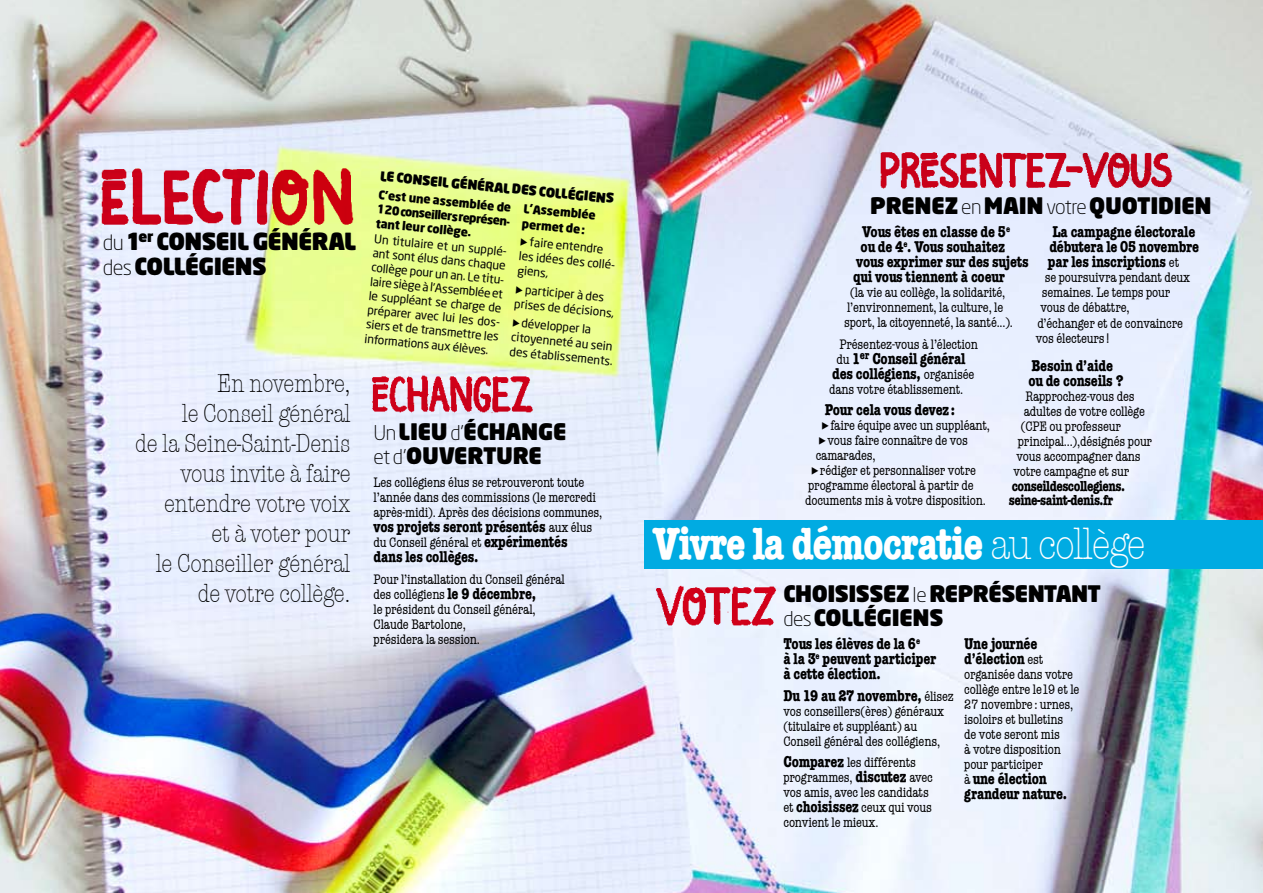
<style>
.page{position:relative;width:1263px;height:893px;background:#fff}
.page>*{position:absolute;margin:0;border:0;box-sizing:border-box;transform-origin:0 0}
.t1{font:700 condensed 46.5px "American Typewriter";letter-spacing:-.03em;color:#fff}
.t2{font:300 condensed 27px/30px "American Typewriter";letter-spacing:-.015em;color:#000;text-align:right}
.t3{font:900 23.4px/24.9px "Neo Sans";letter-spacing:-.02em;color:#000}
.t4{font:900 22.5px/24px "Neo Sans";letter-spacing:-.01em;color:#000}
.t5{font:700 condensed 16.2px/15px "American Typewriter";letter-spacing:-.015em;color:#000}
.t6{font:700 condensed 15px/13.5px "American Typewriter";letter-spacing:-.035em;color:#000}
.t7{font:condensed 14.25px/15px "American Typewriter";letter-spacing:-.015em;color:#000}
.t8{font:900 13.2px "Neo Sans";color:#000}
.t9{font:12px/14.2px "Neo Sans";color:#000}
.t10{font:900 12px/14.2px "Neo Sans";color:#000;text-align:justify}
.s1{font-weight:300;font-size:21px}
.s2{font-weight:300;font-size:20.25px}
.s3{font-weight:400;font-size:14.25px}
.s4{font-weight:700;font-size:16.2px}
.s5{font-weight:300;font-size:46.8px}
</style>
<div class="page">
<img style="left:0;top:0;width:1263px;height:893px">
<img style="left:372px;top:374px;width:164px;height:40px">
<img style="left:880px;top:152px;width:296px;height:38px">
<img style="left:85px;top:164px;width:277px;height:65px">
<div style="left:644px;top:520px;width:619px;height:49px;background:#00abe2"></div>
<img style="left:651px;top:585px;width:131px;height:42px">
<h3 class="t3" style="left:103px;top:228px;width:255px"><span class="s1">du</span> 1<sup>ER</sup> CONSEIL GÉNÉRAL <span class="s1">des</span> COLLÉGIENS</h3>
<h2 class="t2" style="left:135px;top:368px;width:217px">En novembre,<br>le Conseil général<br>de la Seine-Saint-Denis vous invite à faire entendre votre voix<br>et à voter pour<br>le Conseiller général de votre collège.</h2>
<p class="t8" style="left:381px;top:168px;width:236px;rotate:5deg">LE CONSEIL GÉNÉRAL DES COLLÉGIENS</p>
<p class="t10" style="left:524px;top:200px;width:74px;rotate:6deg">L’Assemblée</p>
<h3 class="t4" style="left:870px;top:193px;width:343px">PRENEZ <span class="s2">en</span> MAIN <span class="s2">votre</span> QUOTIDIEN</h3>
<p class="t10" style="left:523px;top:216px;width:65px;rotate:6deg">permet de:</p>
<p class="t9" style="left:521px;top:233px;width:100px;line-height:14.9px;rotate:6deg">◆ faire entendre les idées des collé&shy;giens,</p>
<p class="t9" style="left:517px;top:281px;width:102px;rotate:6deg">◆ participer à des prises de décisions,</p>
<p class="t9" style="left:513px;top:314px;width:105px;line-height:14.7px;rotate:6deg">◆développer la citoyenneté au sein des établissements.</p>
<p class="t10" style="left:379px;top:187px;width:135px;rotate:6deg">C’est une assemblée de 120 conseillers représen&shy;tant leur collège.</p>
<p class="t9" style="left:375px;top:231px;width:136px;text-align:justify;rotate:6deg">Un titulaire et un supplé&shy;ant sont élus dans chaque collège pour un an. Le titu&shy;laire siège à l’Assemblée et le suppléant se charge de préparer avec lui les dos&shy;siers et de transmettre les informations aux élèves.</p>
<p class="t5" style="left:862px;top:224px;width:149px">Vous êtes en classe de 5<sup>e</sup></p>
<p class="t5" style="left:861px;top:239px;width:146px">ou de 4<sup>e</sup>. Vous souhaitez</p>
<p class="t5" style="left:856px;top:254px;width:174px">vous exprimer sur des sujets</p>
<p class="t5" style="left:853px;top:269px;width:153px">qui vous tiennent à coeur</p>
<p class="t7" style="left:844px;top:285px;width:170px;text-align:center">(la vie au collège, la solidarité, l’environnement, la culture, le sport, la citoyenneté, la santé...).</p>
<p class="t7" style="left:840px;top:336px;width:140px">Présentez-vous à l’élection</p>
<p class="t5" style="left:832px;top:351px;width:144px"><span class="s3">du</span> 1<sup>er</sup> Conseil général des collégiens, <span class="s3">organisée</span></p>
<p class="t7" style="left:829px;top:381px;width:136px">dans votre établissement.</p>
<p class="t5" style="left:825px;top:402px;width:132px">Pour cela vous devez :</p>
<p class="t7" style="left:822px;top:418px;width:170px">◆faire équipe avec un suppléant,</p>
<p class="t7" style="left:816px;top:433px;width:154px">◆vous faire connaître de vos camarades,</p>
<p class="t7" style="left:805px;top:463px;width:182px;text-indent:6px">◆rédiger et personnaliser votre programme électoral à partir de documents mis à votre disposition.</p>
<p class="t5" style="left:1048px;top:224px;width:153px">La campagne électorale débutera le 05 novembre par les inscriptions <span class="s3">et</span></p>
<p class="t7" style="left:1045px;top:270px;width:147px">se poursuivra pendant deux</p>
<p class="t7" style="left:1042px;top:285px;width:130px">semaines. Le temps pour</p>
<p class="t7" style="left:1040px;top:300px;width:91px">vous de débattre,</p>
<p class="t7" style="left:1037px;top:315px;width:147px">d’échanger et de convaincre</p>
<p class="t7" style="left:1036px;top:330px;width:75px">vos électeurs !</p>
<p class="t5" style="left:1028px;top:358px;width:97px">Besoin d’aide ou de conseils ?</p>
<p class="t7" style="left:1025px;top:389px;width:111px">Rapprochez-vous des</p>
<p class="t7" style="left:1024px;top:404px;width:123px">adultes de votre collège</p>
<p class="t7" style="left:1021px;top:419px;width:102px">(CPE ou professeur</p>
<p class="t7" style="left:1018px;top:434px;width:136px">principal...),désignés pour</p>
<p class="t7" style="left:1016px;top:449px;width:126px">vous accompagner dans</p>
<p class="t7" style="left:1013px;top:464px;width:118px">votre campagne et sur</p>
<p class="t6" style="left:1009px;top:479px;width:118px">conseildescollegiens. seine-saint-denis.fr</p>
<h3 class="t4" style="left:374px;top:418px;width:194px"><span class="s2">Un</span> LIEU <span class="s2">d’</span>ÉCHANGE <span class="s2">et d’</span>OUVERTURE</h3>
<p class="t7" style="left:374px;top:474px;width:230px">Les collégiens élus se retrouveront toute l’année dans des commissions (le mercredi après-midi). Après des décisions communes,</p>
<p class="t5" style="left:374px;top:519px;width:220px">vos projets seront présentés <span class="s3">aux élus</span></p>
<p class="t7" style="left:374px;top:534px;width:195px">du Conseil général et <span class="s4">expérimentés</span></p>
<p class="t5" style="left:374px;top:549px;width:106px">dans les collèges.</p>
<p class="t7" style="left:374px;top:571px;width:193px">Pour l’installation du Conseil général des collégiens <span class="s4">le 9 décembre,<br></span>le président du Conseil général,<br>Claude Bartolone,<br>présidera la session.</p>
<h1 class="t1" style="left:653px;top:507px;width:494px">Vivre la démocratie <span class="s5">au collège</span></h1>
<h3 class="t4" style="left:783px;top:580px;width:318px">CHOISISSEZ <span class="s2">le</span> REPRÉSENTANT <span class="s2">des</span> COLLÉGIENS</h3>
<p class="t5" style="left:964px;top:636px;width:81px">Une journée d’élection <span class="s3">est</span></p>
<p class="t7" style="left:964px;top:667px;width:117px">organisée dans votre collège entre le19 et le<br>27 novembre: urnes, isoloirs et bulletins<br>de vote seront mis<br>à votre disposition pour participer</p>
<p class="t5" style="left:964px;top:771px;width:104px"><span class="s3">à</span> une élection grandeur nature.</p>
<p class="t5" style="left:783px;top:636px;width:154px">Tous les élèves de la 6<sup>e<br></sup>à la 3<sup>e</sup> peuvent participer à cette élection.</p>
<p class="t5" style="left:783px;top:687px;width:172px">Du 19 au 27 novembre, <span class="s3">élisez</span></p>
<p class="t7" style="left:783px;top:703px;width:162px">vos conseillers(ères) généraux (titulaire et suppléant) au<br>Conseil général des collégiens,</p>
<p class="t7" style="left:783px;top:754px;width:151px"><span class="s4">Comparez</span> les différents programmes, <span class="s4">discutez</span> avec vos amis, avec les candidats et <span class="s4">choisissez</span> ceux qui vous convient le mieux.</p>
</div>
